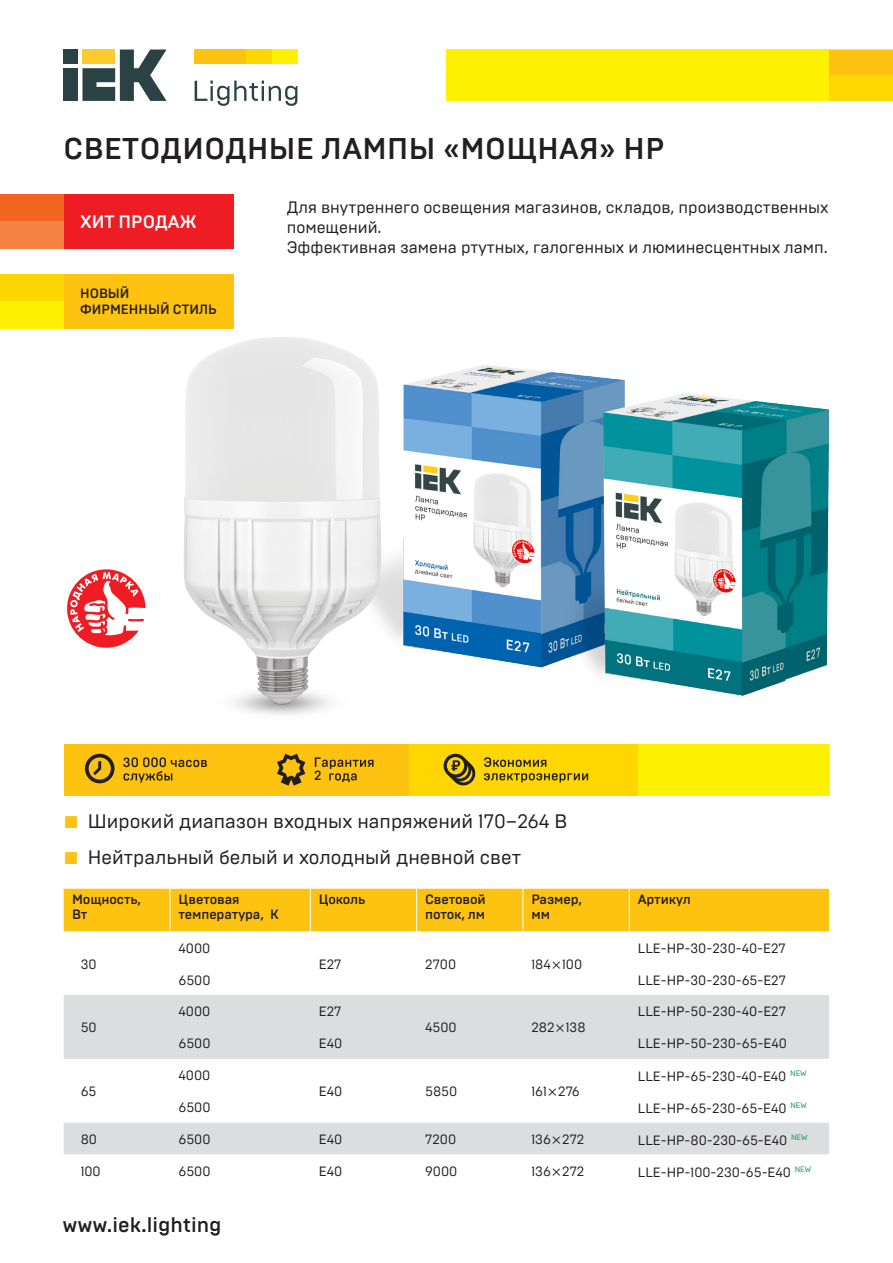
<style>
.page{position:relative;width:893px;height:1263px;background:#fff}
.page>*{position:absolute;margin:0;border:0;box-sizing:border-box;transform-origin:0 0}
.t1{font:500 30px "Brutal Type";letter-spacing:.015em;color:#231f20}
.t2{font:500 21px "Brutal Type";color:#231f20}
.текст_11{font:19.5px "Brutal Type";color:#231f20}
.текст_11-2{font:500 18px "Brutal Type";color:#fff}
.текст_11-3{font:16.5px/19.8px "Brutal Type";color:#231f20}
.Таблица{font:13.5px "Brutal Type";color:#231f20}
.текст_11-4{font:500 13.5px/15px "Brutal Type";letter-spacing:-.01em;color:#231f20}
.t3{font:500 13.35px "Brutal Type";color:#231f20}
</style>
<div class="page">
<div style="left:446px;top:50px;width:447px;height:51px;background:#fff101"></div>
<div style="left:829px;top:50px;width:64px;height:25px;background:#fec210"></div>
<div style="left:829px;top:75px;width:64px;height:26px;background:#fed702"></div>
<div style="left:246px;top:50px;width:26px;height:14px;background:#fed702"></div>
<div style="left:272px;top:50px;width:25px;height:14px;background:#fff101"></div>
<div style="left:195px;top:50px;width:51px;height:14px;background:#fec210"></div>
<div style="left:64px;top:68px;width:14px;height:33px;background:#2b4244"></div>
<div style="left:64px;top:50px;width:14px;height:14px;background:#2b4244"></div>
<svg style="left:82px;top:50px;width:85px;height:51px"></svg>
<svg style="left:195px;top:81px;width:102px;height:25px"></svg>
<div style="left:0;top:274px;width:234px;height:54px;background:#fec210"></div>
<div style="left:0;top:274px;width:64px;height:27px;background:#fed702"></div>
<div style="left:0;top:301px;width:64px;height:27px;background:#fff101"></div>
<div style="left:0;top:195px;width:234px;height:54px;background:#ee1d23"></div>
<div style="left:0;top:195px;width:64px;height:27px;background:#f36421"></div>
<div style="left:0;top:222px;width:64px;height:27px;background:#f58345"></div>
<div style="left:67px;top:569px;width:78px;height:79px;background:#ee1d23;border-radius:50%"></div>
<svg style="left:70px;top:572px;width:70px;height:63px"></svg>
<div style="left:408px;top:744px;width:230px;height:51px;background:#fed702"></div>
<div style="left:638px;top:744px;width:191px;height:51px;background:#fff101"></div>
<div style="left:64px;top:744px;width:344px;height:51px;background:#fec210"></div>
<svg style="left:443px;top:754px;width:33px;height:31px"></svg>
<svg style="left:484px;top:757px;width:62px;height:10px"></svg>
<svg style="left:484px;top:773px;width:104px;height:9px"></svg>
<svg style="left:85px;top:754px;width:30px;height:29px"></svg>
<svg style="left:124px;top:757px;width:83px;height:26px"></svg>
<svg style="left:277px;top:754px;width:28px;height:32px"></svg>
<svg style="left:315px;top:757px;width:58px;height:25px"></svg>
<div style="left:64px;top:889px;width:765px;height:42px;background:#fec210"></div>
<svg style="left:64px;top:995px;width:765px;height:159px;fill:#dcdddf"></svg>
<hr style="left:170px;top:889px;width:1px;height:42px;background:#fff">
<hr style="left:310px;top:889px;width:1px;height:42px;background:#fff">
<hr style="left:416px;top:889px;width:1px;height:42px;background:#fff">
<hr style="left:523px;top:889px;width:1px;height:42px;background:#fff">
<hr style="left:629px;top:889px;width:1px;height:42px;background:#fff">
<img style="left:423px;top:365px;width:407px;height:331px">
<img style="left:140px;top:328px;width:283px;height:387px">
<svg style="left:556px;top:1024px;width:8px;height:8px"></svg>
<svg style="left:549px;top:1088px;width:7px;height:8px"></svg>
<svg style="left:553px;top:1136px;width:7px;height:8px"></svg>
<svg style="left:64px;top:1154px;width:765px;height:1px"></svg>
<p class="t1" style="left:64px;top:131px;width:602px">СВЕТОДИОДНЫЕ ЛАМПЫ «МОЩНАЯ» HP</p>
<p class="текст_11-2" style="left:80px;top:211px;width:118px">ХИТ ПРОДАЖ</p>
<p class="текст_11-4" style="left:80px;top:286px;width:51px">НОВЫЙ</p>
<p class="текст_11-4" style="left:80px;top:302px;width:138px">ФИРМЕННЫЙ СТИЛЬ</p>
<p class="текст_11-3" style="left:287px;top:197px;width:544px">Для внутреннего освещения магазинов, складов, производственных помещений.</p>
<p class="текст_11-3" style="left:287px;top:237px;width:543px">Эффективная замена ртутных, галогенных и люминесцентных ламп.</p>
<p class="t3" style="left:123px;top:754px;width:9px">3</p>
<p class="t3" style="left:314px;top:768px;width:9px">2</p>
<p class="текст_11" style="left:88px;top:809px;width:481px">Широкий диапазон входных напряжений 170–264 В</p>
<p class="текст_11" style="left:88px;top:845px;width:435px">Нейтральный белый и холодный дневной свет</p>
<p class="текст_11-4" style="left:72px;top:892px;width:70px">Мощность,<br>Вт</p>
<p class="текст_11-4" style="left:178px;top:892px;width:101px">Цветовая температура, К</p>
<p class="текст_11-4" style="left:319px;top:892px;width:48px">Цоколь</p>
<p class="текст_11-4" style="left:425px;top:892px;width:62px">Световой поток, лм</p>
<p class="текст_11-4" style="left:531px;top:892px;width:52px">Размер, мм</p>
<p class="текст_11-4" style="left:638px;top:892px;width:55px">Артикул</p>
<p class="Таблица" style="left:81px;top:956px;width:17px">30</p>
<p class="Таблица" style="left:178px;top:940px;width:33px">4000</p>
<p class="Таблица" style="left:638px;top:940px;width:150px">LLE-HP-30-230-40-E27</p>
<p class="Таблица" style="left:319px;top:956px;width:24px">E27</p>
<p class="Таблица" style="left:425px;top:956px;width:33px">2700</p>
<p class="Таблица" style="left:531px;top:956px;width:52px">184 100</p>
<p class="Таблица" style="left:178px;top:972px;width:34px">6500</p>
<p class="Таблица" style="left:638px;top:972px;width:150px">LLE-HP-30-230-65-E27</p>
<p class="Таблица" style="left:81px;top:1019px;width:18px">50</p>
<p class="Таблица" style="left:81px;top:1083px;width:17px">65</p>
<p class="Таблица" style="left:178px;top:1003px;width:33px">4000</p>
<p class="Таблица" style="left:319px;top:1003px;width:24px">E27</p>
<p class="Таблица" style="left:425px;top:1019px;width:33px">4500</p>
<p class="Таблица" style="left:531px;top:1019px;width:56px">282 138</p>
<p class="Таблица" style="left:638px;top:1003px;width:150px">LLE-HP-50-230-40-E27</p>
<p class="Таблица" style="left:178px;top:1035px;width:34px">6500</p>
<p class="Таблица" style="left:319px;top:1035px;width:25px">E40</p>
<p class="Таблица" style="left:638px;top:1035px;width:151px">LLE-HP-50-230-65-E40</p>
<p class="Таблица" style="left:178px;top:1067px;width:33px">4000</p>
<p class="Таблица" style="left:319px;top:1083px;width:25px">E40</p>
<p class="Таблица" style="left:425px;top:1083px;width:34px">5850</p>
<p class="Таблица" style="left:531px;top:1083px;width:50px">161 276</p>
<p class="Таблица" style="left:638px;top:1068px;width:170px">LLE-HP-65-230-40-E40 <sup>NEW</sup></p>
<p class="Таблица" style="left:178px;top:1099px;width:34px">6500</p>
<p class="Таблица" style="left:638px;top:1100px;width:171px">LLE-HP-65-230-65-E40 <sup>NEW</sup></p>
<p class="Таблица" style="left:81px;top:1131px;width:18px">80</p>
<p class="Таблица" style="left:178px;top:1131px;width:34px">6500</p>
<p class="Таблица" style="left:319px;top:1131px;width:25px">E40</p>
<p class="Таблица" style="left:425px;top:1131px;width:33px">7200</p>
<p class="Таблица" style="left:531px;top:1131px;width:55px">136 272</p>
<p class="Таблица" style="left:638px;top:1132px;width:171px">LLE-HP-80-230-65-E40 <sup>NEW</sup></p>
<p class="Таблица" style="left:81px;top:1163px;width:22px">100</p>
<p class="Таблица" style="left:178px;top:1163px;width:34px">6500</p>
<p class="Таблица" style="left:319px;top:1163px;width:25px">E40</p>
<p class="Таблица" style="left:425px;top:1163px;width:34px">9000</p>
<p class="Таблица" style="left:531px;top:1163px;width:55px">136 272</p>
<p class="Таблица" style="left:638px;top:1164px;width:175px">LLE-HP-100-230-65-E40 <sup>NEW</sup></p>
<h2 class="t2" style="left:62px;top:1212px;width:161px">www.iek.lighting</h2>
</div>
